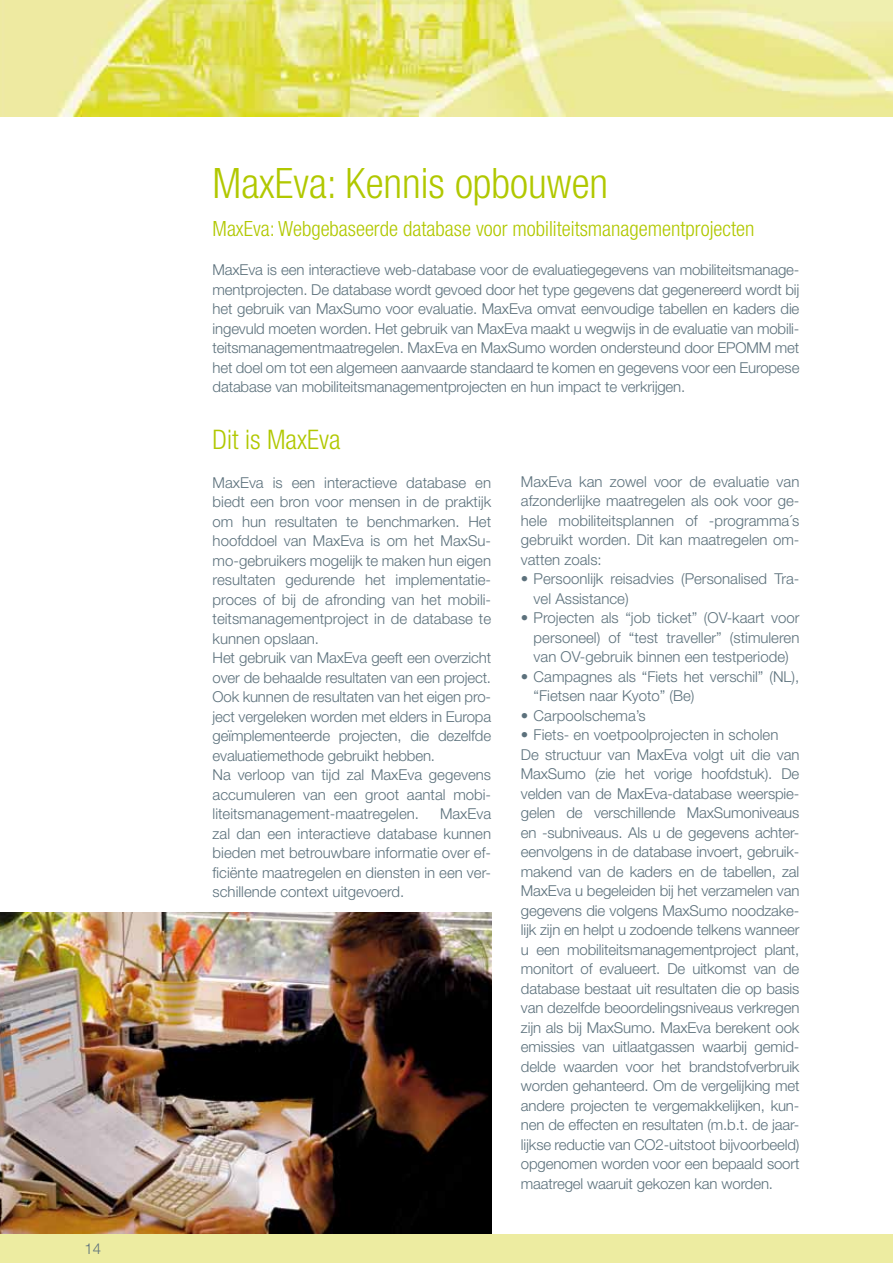
<style>
.page{position:relative;width:893px;height:1263px;background:#fff}
.page>*{position:absolute;margin:0;border:0;box-sizing:border-box;transform-origin:0 0}
.t1{font:300 condensed 42px "Helvetica Neue LT Pro";color:#b1c800}
.t2{font:300 condensed 27px "Helvetica Neue LT Pro";color:#b1c800}
.t3{font:300 condensed 21px "Helvetica Neue LT Pro";color:#b1c800}
.t4{font:300 15px/19.5px "Helvetica Neue LT Pro";letter-spacing:-.01em;color:#5c717c}
</style>
<div class="page">
<img style="left:0;top:0;width:893px;height:116px">
<img style="left:0;top:912px;width:492px;height:322px">
<div style="left:0;top:1234px;width:893px;height:29px;background:#edeca1"></div>
<p class="t4" style="left:84px;top:1238px;width:18px">14</p>
<h1 class="t1" style="left:213px;top:159px;width:397px">MaxEva: Kennis opbouwen</h1>
<h3 class="t3" style="left:213px;top:217px;width:543px">MaxEva: Webgebaseerde database voor mobiliteitsmanagementprojecten</h3>
<p class="t4" style="left:213px;top:260px;width:588px;text-align:justify">MaxEva is een interactieve web-database voor de evaluatiegegevens van mobiliteitsmanage&shy;mentprojecten. De database wordt gevoed door het type gegevens dat gegenereerd wordt bij het gebruik van MaxSumo voor evaluatie. MaxEva omvat eenvoudige tabellen en kaders die ingevuld moeten worden. Het gebruik van MaxEva maakt u wegwijs in de evaluatie van mobili&shy;teitsmanagementmaatregelen. MaxEva en MaxSumo worden ondersteund door EPOMM met het doel om tot een algemeen aanvaarde standaard te komen en gegevens voor een Europese database van mobiliteitsmanagementprojecten en hun impact te verkrijgen.</p>
<h2 class="t2" style="left:213px;top:424px;width:129px">Dit is MaxEva</h2>
<p class="t4" style="left:213px;top:472px;width:280px">MaxEva is een interactieve database en biedt een bron voor mensen in de praktijk om hun resultaten te benchmarken. Het hoofddoel van MaxEva is om het MaxSu&shy;mo-gebruikers mogelijk te maken hun eigen resultaten gedurende het implementatie&shy;proces of bij de afronding van het mobili&shy;teitsmanagementproject in de database te kunnen opslaan.<br>Het gebruik van MaxEva geeft een overzicht over de behaalde resultaten van een project.<br>Ook kunnen de resultaten van het eigen pro&shy;ject vergeleken worden met elders in Europa geïmplementeerde projecten, die dezelfde evaluatiemethode gebruikt hebben.<br>Na verloop van tijd zal MaxEva gegevens accumuleren van een groot aantal mobi&shy;liteitsmanagement-maatregelen.</p>
<p class="t4" style="left:213px;top:804px;width:280px;text-align:justify;text-indent:227px">MaxEva zal dan een interactieve database kunnen bieden met betrouwbare informatie over ef&shy;ficiënte maatregelen en diensten in een ver&shy;schillende context uitgevoerd.</p>
<p class="t4" style="left:521px;top:471px;width:280px;text-align:justify">MaxEva kan zowel voor de evaluatie van afzonderlijke maatregelen als ook voor ge&shy;hele mobiliteitsplannen of -programma´s gebruikt worden. Dit kan maatregelen om&shy;vatten zoals:</p>
<p class="t4" style="left:534px;top:569px;width:267px;text-indent:-13px">• Persoonlijk reisadvies (Personalised Tra&shy;vel Assistance)</p>
<p class="t4" style="left:534px;top:608px;width:267px;text-align:justify;text-indent:-13px">• Projecten als “job ticket” (OV-kaart voor personeel) of “test traveller” (stimuleren van OV-gebruik binnen een testperiode)</p>
<p class="t4" style="left:534px;top:666px;width:267px;text-indent:-13px">• Campagnes als “Fiets het verschil” (NL), “Fietsen naar Kyoto” (Be)</p>
<p class="t4" style="left:521px;top:705px;width:126px">• Carpoolschema’s</p>
<p class="t4" style="left:521px;top:725px;width:280px">• Fiets- en voetpoolprojecten in scholen De structuur van MaxEva volgt uit die van MaxSumo (zie het vorige hoofdstuk). De velden van de MaxEva-database weerspie&shy;gelen de verschillende MaxSumoniveaus en -subniveaus. Als u de gegevens achter&shy;eenvolgens in de database invoert, gebruik&shy;makend van de kaders en de tabellen, zal MaxEva u begeleiden bij het verzamelen van gegevens die volgens MaxSumo noodzake&shy;lijk zijn en helpt u zodoende telkens wanneer u een mobiliteitsmanagementproject plant, monitort of evalueert. De uitkomst van de database bestaat uit resultaten die op basis van dezelfde beoordelingsniveaus verkregen zijn als bij MaxSumo. MaxEva berekent ook emissies van uitlaatgassen waarbij gemid&shy;delde waarden voor het brandstofverbruik worden gehanteerd. Om de vergelijking met andere projecten te vergemakkelijken, kun&shy;nen de effecten en resultaten (m.b.t. de jaar&shy;lijkse reductie van CO2-uitstoot bijvoorbeeld) opgenomen worden voor een bepaald soort maatregel waaruit gekozen kan worden.</p>
</div>
